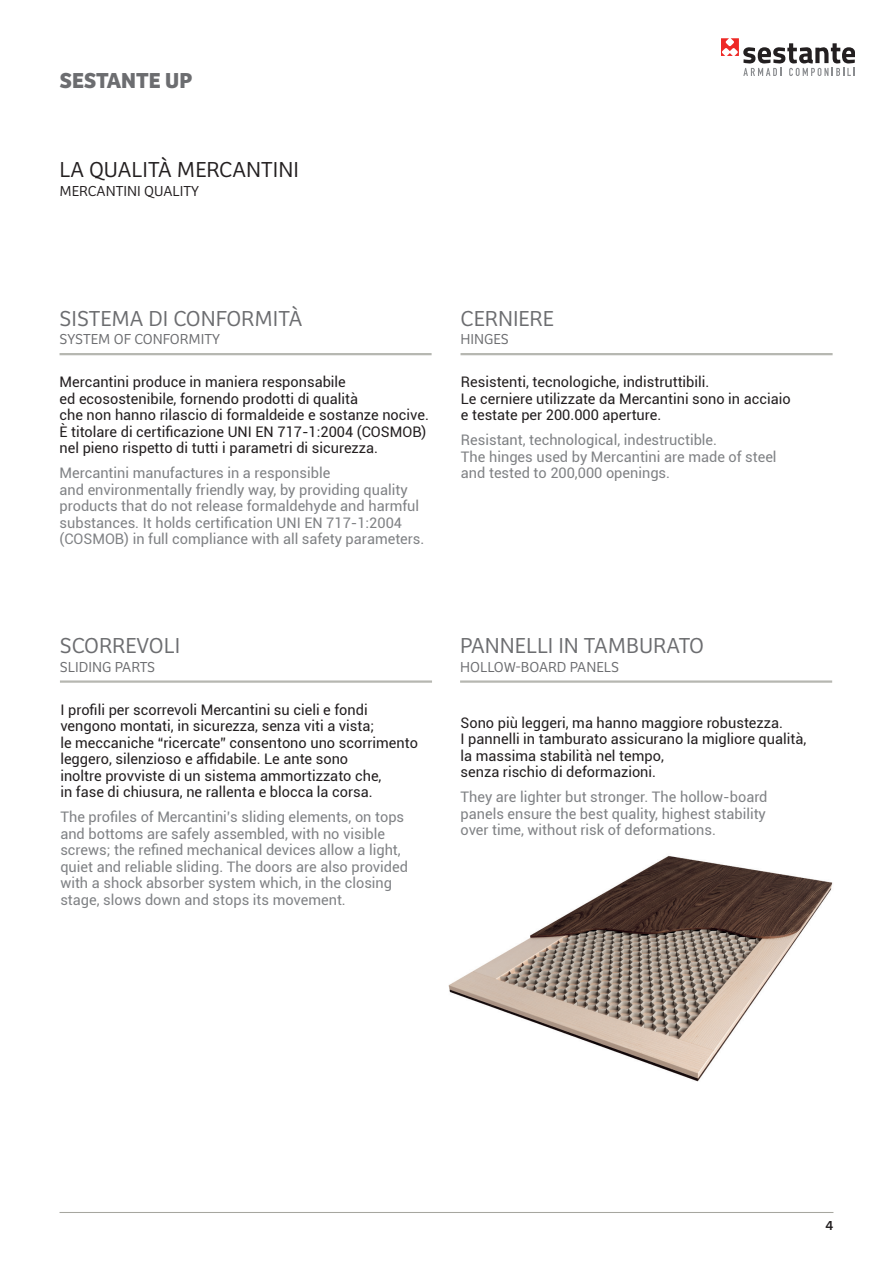
<style>
.page{position:relative;width:893px;height:1263px;background:#fff}
.page>*{position:absolute;margin:0;border:0;box-sizing:border-box;transform-origin:0 0}
.t1{font:300 22.5px "Bree";color:#6c6d70}
.t2{font:300 22.5px "Bree";color:#231f20}
.t3{font:700 22.5px "Bree";color:#6c6d70}
.t4{font:300 15px "Bree";color:#6c6d70}
.t5{font:300 15px "Bree";color:#231f20}
.t6{font:14.55px/16.5px "Roboto";color:#231f20}
.t7{font:14.55px/16.5px "Roboto";color:#808285}
.t8{font:600 13.5px "Proxima Nova";color:#231f20}
</style>
<div class="page">
<svg style="left:721px;top:38px;width:134px;height:38px"></svg>
<hr style="left:60px;top:1212px;width:773px;height:1px;background:#a6a69f">
<hr style="left:60px;top:353px;width:372px;height:2px;background:#b6b7b1">
<img style="left:448px;top:855px;width:385px;height:227px">
<hr style="left:460px;top:680px;width:372px;height:3px;background:#b6b7b1">
<hr style="left:460px;top:353px;width:373px;height:2px;background:#b6b7b1">
<hr style="left:60px;top:680px;width:372px;height:3px;background:#b6b7b1">
<p class="t3" style="left:60px;top:67px;width:134px">SESTANTE UP</p>
<p class="t2" style="left:60px;top:157px;width:241px">LA QUALITÀ MERCANTINI</p>
<p class="t5" style="left:60px;top:182px;width:141px">MERCANTINI QUALITY</p>
<p class="t1" style="left:60px;top:305px;width:244px">SISTEMA DI CONFORMITÀ</p>
<p class="t4" style="left:60px;top:331px;width:162px">SYSTEM OF CONFORMITY</p>
<p class="t6" style="left:60px;top:373px;width:371px">Mercantini produce in maniera responsabile<br>ed ecosostenibile, fornendo prodotti di qualità<br>che non hanno rilascio di formaldeide e sostanze nocive.<br>È titolare di certificazione UNI EN 717-1:2004 (COSMOB) nel pieno rispetto di tutti i parametri di sicurezza.</p>
<p class="t7" style="left:60px;top:464px;width:366px">Mercantini manufactures in a responsible<br>and environmentally friendly way, by providing quality products that do not release formaldehyde and harmful substances. It holds certification UNI EN 717-1:2004 (COSMOB) in full compliance with all safety parameters.</p>
<p class="t1" style="left:460px;top:305px;width:95px">CERNIERE</p>
<p class="t4" style="left:460px;top:331px;width:50px">HINGES</p>
<p class="t6" style="left:461px;top:373px;width:331px">Resistenti, tecnologiche, indistruttibili.<br>Le cerniere utilizzate da Mercantini sono in acciaio e testate per 200.000 aperture.</p>
<p class="t7" style="left:461px;top:431px;width:317px">Resistant, technological, indestructible.<br>The hinges used by Mercantini are made of steel and tested to 200,000 openings.</p>
<p class="t1" style="left:60px;top:633px;width:122px">SCORREVOLI</p>
<p class="t4" style="left:60px;top:658px;width:97px">SLIDING PARTS</p>
<p class="t6" style="left:60px;top:701px;width:359px">I profili per scorrevoli Mercantini su cieli e fondi vengono montati, in sicurezza, senza viti a vista;<br>le meccaniche “ricercate” consentono uno scorrimento leggero, silenzioso e affidabile. Le ante sono<br>inoltre provviste di un sistema ammortizzato che,<br>in fase di chiusura, ne rallenta e blocca la corsa.</p>
<p class="t7" style="left:60px;top:808px;width:349px">The profiles of Mercantini’s sliding elements, on tops and bottoms are safely assembled, with no visible screws; the refined mechanical devices allow a light, quiet and reliable sliding. The doors are also provided with a shock absorber system which, in the closing stage, slows down and stops its movement.</p>
<p class="t1" style="left:460px;top:633px;width:245px">PANNELLI IN TAMBURATO</p>
<p class="t4" style="left:460px;top:658px;width:160px">HOLLOW-BOARD PANELS</p>
<p class="t6" style="left:460px;top:714px;width:347px">Sono più leggeri, ma hanno maggiore robustezza.<br>I pannelli in tamburato assicurano la migliore qualità, la massima stabilità nel tempo,<br>senza rischio di deformazioni.</p>
<p class="t7" style="left:460px;top:788px;width:309px;text-align:justify">They are lighter but stronger. The hollow-board panels ensure the best quality, highest stability over time, without risk of deformations.</p>
<p class="t8" style="left:826px;top:1218px;width:9px">4</p>
</div>
